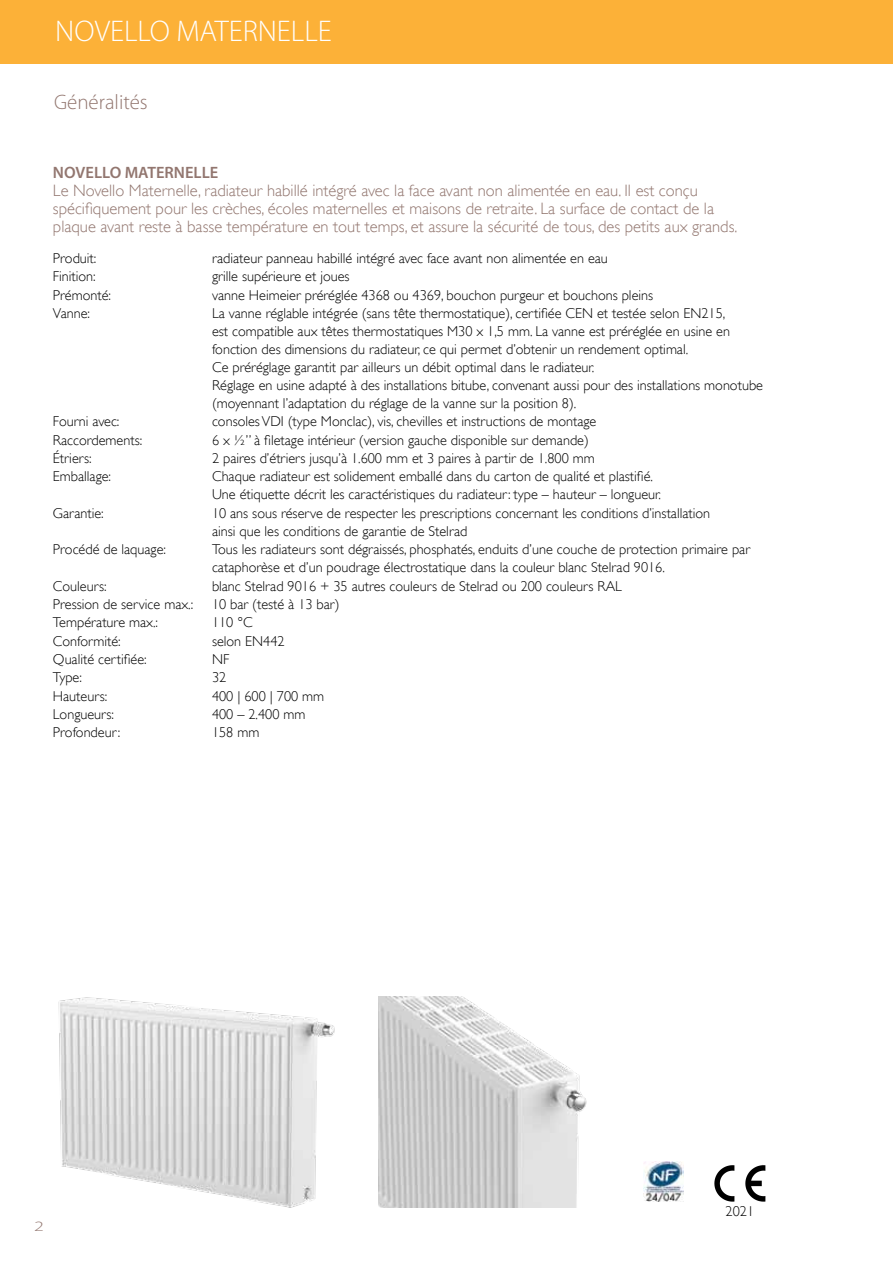
<style>
.page{position:relative;width:893px;height:1263px;background:#fff}
.page>*{position:absolute;margin:0;border:0;box-sizing:border-box;transform-origin:0 0}
.t1{font:300 30px "Myriad Pro";color:#fff}
.t2{font:300 21px "Myriad Pro";color:#92766f}
.t3{font:300 16.5px/18px "Gill Sans";color:#92766f}
.t4{font:600 16.5px "Myriad Pro";color:#92766f}
.t5{font:300 14.25px/18px "Gill Sans";color:#000}
.t6{font:300 14.25px "Myriad Pro";color:#92766f;scale:1.4 1}
</style>
<div class="page">
<img style="left:58px;top:997px;width:277px;height:211px">
<img style="left:379px;top:996px;width:208px;height:212px">
<img style="left:644px;top:1161px;width:40px;height:41px">
<svg style="left:745px;top:1165px;width:20px;height:36px"></svg>
<svg style="left:714px;top:1165px;width:20px;height:36px"></svg>
<div style="left:0;top:0;width:893px;height:64px;background:#fcb138"></div>
<h1 class="t1" style="left:55px;top:13px;width:278px">NOVELLO MATERNELLE</h1>
<h2 class="t2" style="left:54px;top:90px;width:95px">Généralités</h2>
<p class="t4" style="left:53px;top:162px;width:167px">NOVELLO MATERNELLE</p>
<p class="t3" style="left:53px;top:181px;width:686px">Le Novello Maternelle, radiateur habillé intégré avec la face avant non alimentée en eau. Il est conçu spécifiquement pour les crèches, écoles maternelles et maisons de retraite. La surface de contact de la plaque avant reste à basse température en tout temps, et assure la sécurité de tous, des petits aux grands.</p>
<p class="t5" style="left:53px;top:249px;width:45px">Produit:</p>
<p class="t5" style="left:212px;top:249px;width:397px">radiateur panneau habillé intégré avec face avant non alimentée en eau</p>
<p class="t5" style="left:53px;top:267px;width:44px">Finition:</p>
<p class="t5" style="left:212px;top:267px;width:139px">grille supérieure et joues</p>
<p class="t5" style="left:53px;top:286px;width:60px">Prémonté:</p>
<p class="t5" style="left:212px;top:286px;width:443px">vanne Heimeier préréglée 4368 ou 4369, bouchon purgeur et bouchons pleins</p>
<p class="t5" style="left:53px;top:304px;width:39px">Vanne:</p>
<p class="t5" style="left:212px;top:304px;width:553px">La vanne réglable intégrée (sans tête thermostatique), certifiée CEN et testée selon EN215,<br>est compatible aux têtes thermostatiques M30 x 1,5 mm. La vanne est préréglée en usine en fonction des dimensions du radiateur, ce qui permet d’obtenir un rendement optimal.<br>Ce préréglage garantit par ailleurs un débit optimal dans le radiateur.<br>Réglage en usine adapté à des installations bitube, convenant aussi pour des installations monotube (moyennant l’adaptation du réglage de la vanne sur la position 8).</p>
<p class="t5" style="left:53px;top:413px;width:68px">Fourni avec:</p>
<p class="t5" style="left:212px;top:413px;width:386px">consoles VDI (type Monclac), vis, chevilles et instructions de montage</p>
<p class="t5" style="left:53px;top:431px;width:91px">Raccordements:</p>
<p class="t5" style="left:212px;top:431px;width:378px">6 x ½” à filetage intérieur (version gauche disponible sur demande)</p>
<p class="t5" style="left:53px;top:449px;width:40px">Étriers:</p>
<p class="t5" style="left:212px;top:449px;width:384px">2 paires d’étriers jusqu’à 1.600 mm et 3 paires à partir de 1.800 mm</p>
<p class="t5" style="left:53px;top:468px;width:60px">Emballage:</p>
<p class="t5" style="left:212px;top:468px;width:451px">Chaque radiateur est solidement emballé dans du carton de qualité et plastifié.<br>Une étiquette décrit les caractéristiques du radiateur: type – hauteur – longueur.</p>
<p class="t5" style="left:53px;top:504px;width:52px">Garantie:</p>
<p class="t5" style="left:212px;top:504px;width:500px">10 ans sous réserve de respecter les prescriptions concernant les conditions d’installation ainsi que les conditions de garantie de Stelrad</p>
<p class="t5" style="left:53px;top:540px;width:115px">Procédé de laquage:</p>
<p class="t5" style="left:212px;top:540px;width:540px">Tous les radiateurs sont dégraissés, phosphatés, enduits d’une couche de protection primaire par cataphorèse et d’un poudrage électrostatique dans la couleur blanc Stelrad 9016.</p>
<p class="t5" style="left:53px;top:577px;width:55px">Couleurs:</p>
<p class="t5" style="left:212px;top:577px;width:411px">blanc Stelrad 9016 + 35 autres couleurs de Stelrad ou 200 couleurs RAL</p>
<p class="t5" style="left:53px;top:595px;width:142px">Pression de service max.:</p>
<p class="t5" style="left:212px;top:595px;width:129px">10 bar (testé à 13 bar)</p>
<p class="t5" style="left:53px;top:613px;width:107px">Température max.:</p>
<p class="t5" style="left:212px;top:613px;width:42px">110 °C</p>
<p class="t5" style="left:53px;top:632px;width:69px">Conformité:</p>
<p class="t5" style="left:212px;top:632px;width:74px">selon EN442</p>
<p class="t5" style="left:53px;top:650px;width:95px">Qualité certifiée:</p>
<p class="t5" style="left:212px;top:650px;width:19px">NF</p>
<p class="t5" style="left:53px;top:668px;width:31px">Type:</p>
<p class="t5" style="left:212px;top:668px;width:16px">32</p>
<p class="t5" style="left:53px;top:687px;width:56px">Hauteurs:</p>
<p class="t5" style="left:212px;top:687px;width:114px">400 | 600 | 700 mm</p>
<p class="t5" style="left:53px;top:705px;width:63px">Longueurs:</p>
<p class="t5" style="left:212px;top:705px;width:95px">400 – 2.400 mm</p>
<p class="t5" style="left:53px;top:723px;width:69px">Profondeur:</p>
<p class="t5" style="left:212px;top:723px;width:49px">158 mm</p>
<p class="t6" style="left:34px;top:1218px;width:8px">2</p>
<p class="t5" style="left:726px;top:1202px;width:30px">2021</p>
</div>
